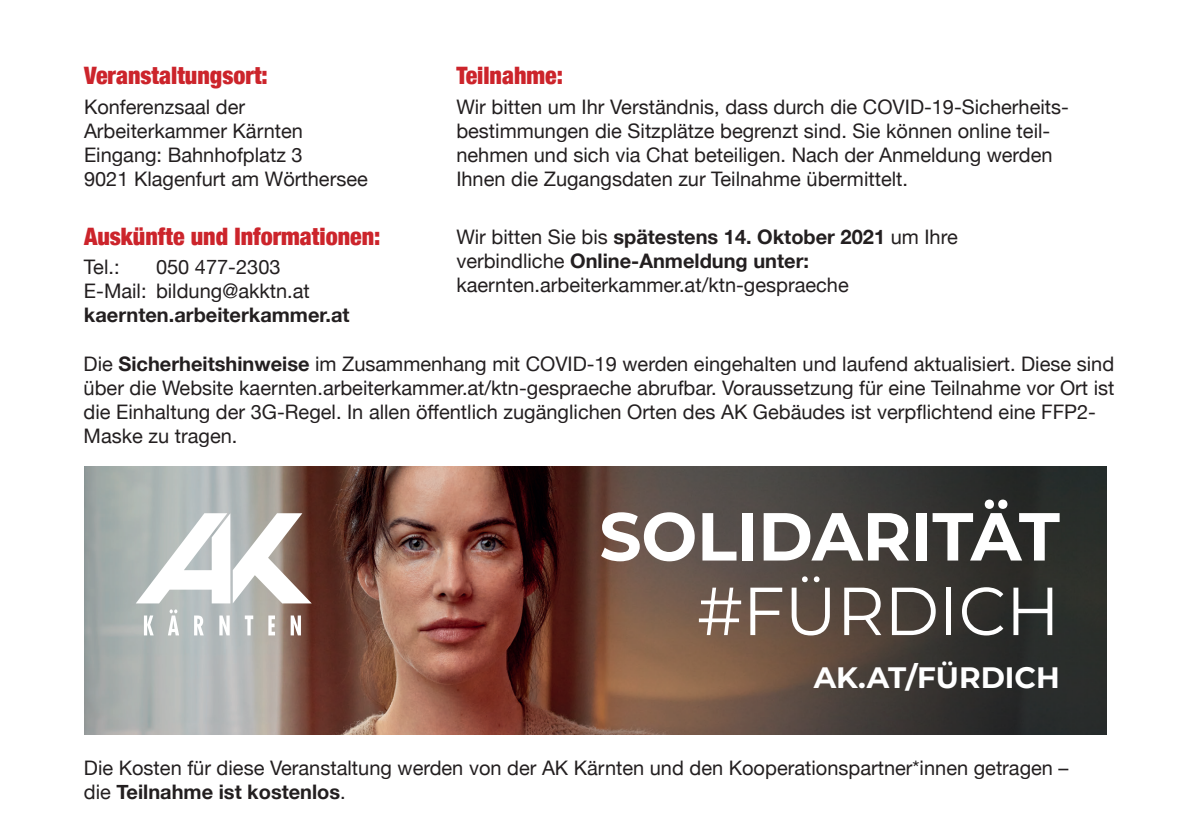
<style>
.page{position:relative;width:1191px;height:840px;background:#fff}
.page>*{position:absolute;margin:0;border:0;box-sizing:border-box;transform-origin:0 0}
.t1{font:700 67.6px "Montserrat";letter-spacing:-.005em;color:#fff}
.t2{font:67.6px "Montserrat";letter-spacing:-.005em;color:#fff}
.t3{font:700 29.4px "Montserrat";color:#fff}
.t4{font:900 condensed 24px "Helvetica Neue";color:#cc242b}
.t5{font:20px/24px "Helvetica Neue";color:#231f20}
.t6{font:700 20px "Helvetica Neue";color:#231f20}
.s1{font-weight:700}
</style>
<div class="page">
<img style="left:85px;top:466px;width:1022px;height:268px">
<svg style="left:136px;top:513px;width:176px;height:90px"></svg>
<svg style="left:144px;top:615px;width:10px;height:20px"></svg>
<svg style="left:168px;top:609px;width:11px;height:26px"></svg>
<svg style="left:194px;top:615px;width:10px;height:20px"></svg>
<svg style="left:219px;top:615px;width:11px;height:20px"></svg>
<svg style="left:245px;top:615px;width:8px;height:20px"></svg>
<svg style="left:268px;top:615px;width:7px;height:20px"></svg>
<svg style="left:291px;top:615px;width:10px;height:20px"></svg>
<p class="t4" style="left:84px;top:56px;width:185px">Veranstaltungsort:</p>
<p class="t5" style="left:84px;top:96px;width:285px">Konferenzsaal der<br>Arbeiterkammer Kärnten<br>Eingang: Bahnhofplatz 3<br>9021 Klagenfurt am Wörthersee</p>
<p class="t4" style="left:84px;top:216px;width:298px">Auskünfte und Informationen:</p>
<p class="t5" style="left:84px;top:256px;width:37px">Tel.:</p>
<p class="t5" style="left:84px;top:256px;width:227px;text-indent:72px">050 477-2303<br>E-Mail: bildung@akktn.at</p>
<p class="t6" style="left:84px;top:299px;width:267px">kaernten.arbeiterkammer.at</p>
<p class="t4" style="left:456px;top:56px;width:108px">Teilnahme:</p>
<p class="t5" style="left:456px;top:96px;width:614px">Wir bitten um Ihr Verständnis, dass durch die COVID-19-Sicherheits&shy;bestimmungen die Sitzplätze begrenzt sind. Sie können online teil&shy;nehmen und sich via Chat beteiligen. Nach der Anmeldung werden Ihnen die Zugangsdaten zur Teilnahme übermittelt.</p>
<p class="t5" style="left:456px;top:226px;width:503px">Wir bitten Sie bis <span class="s1">spätestens 14. Oktober 2021</span> um Ihre verbindliche <span class="s1">Online-Anmeldung unter: </span>kaernten.arbeiterkammer.at/ktn-gespraeche</p>
<p class="t5" style="left:84px;top:353px;width:1032px">Die <span class="s1">Sicherheitshinweise</span> im Zusammenhang mit COVID-19 werden eingehalten und laufend aktualisiert. Diese sind über die Website kaernten.arbeiterkammer.at/ktn-gespraeche abrufbar. Voraussetzung für eine Teilnahme vor Ort ist die Einhaltung der 3G-Regel. In allen öffentlich zugänglichen Orten des AK Gebäudes ist verpflichtend eine FFP2- Maske zu tragen.</p>
<h1 class="t1" style="left:599px;top:487px;width:462px">SOLIDARITÄT</h1>
<h1 class="t2" style="left:697px;top:564px;width:364px">#FÜRDICH</h1>
<h2 class="t3" style="left:814px;top:656px;width:247px">AK.AT/FÜRDICH</h2>
<p class="t5" style="left:84px;top:756px;width:986px">Die Kosten für diese Veranstaltung werden von der AK Kärnten und den Kooperationspartner*innen getragen – die <span class="s1">Teilnahme ist kostenlos</span>.</p>
</div>
